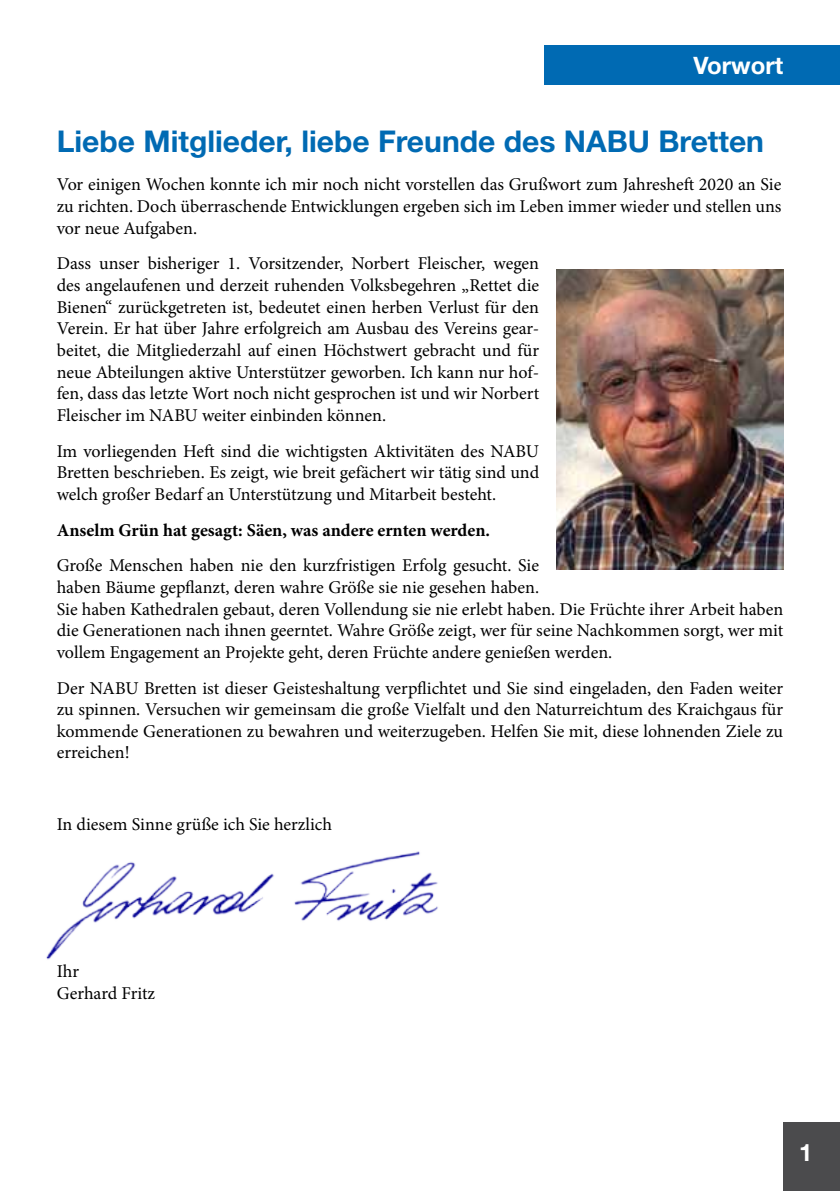
<style>
.page{position:relative;width:840px;height:1191px;background:#fff}
.page>*{position:absolute;margin:0;border:0;box-sizing:border-box;transform-origin:0 0}
.t1{font:700 30px "Helvetica Neue LT Std";color:#006ab3}
.t2{font:700 24px "Helvetica Neue LT Std";color:#fff}
.t3{font:18px/21.6px "Minion Pro";color:#000;text-align:justify}
.t4{font:700 18px "Minion Pro";color:#000}
</style>
<div class="page">
<div style="left:782px;top:1123px;width:57px;height:68px;background:#4b4b4d"></div>
<img style="left:46px;top:851px;width:392px;height:109px">
<div style="left:544px;top:45px;width:295px;height:40px;background:#006ab3"></div>
<img style="left:556px;top:269px;width:226px;height:301px">
<h2 class="t2" style="left:693px;top:50px;width:91px">Vorwort</h2>
<h1 class="t1" style="left:57px;top:123px;width:708px">Liebe Mitglieder, liebe Freunde des NABU Bretten</h1>
<p class="t3" style="left:57px;top:174px;width:725px">Vor einigen Wochen konnte ich mir noch nicht vorstellen das Grußwort zum Jahresheft 2020 an Sie zu richten. Doch überraschende Entwicklungen ergeben sich im Leben immer wieder und stellen uns vor neue Aufgaben.</p>
<p class="t3" style="left:57px;top:253px;width:483px">Dass unser bisheriger 1. Vorsitzender, Norbert Fleischer, wegen des angelaufenen und derzeit ruhenden Volksbegehren „Rettet die Bienen“ zurückgetreten ist, bedeutet einen herben Verlust für den Verein. Er hat über Jahre erfolgreich am Ausbau des Vereins gear&shy;beitet, die Mitgliederzahl auf einen Höchstwert gebracht und für neue Abteilungen aktive Unterstützer geworben. Ich kann nur hof&shy;fen, dass das letzte Wort noch nicht gesprochen ist und wir Norbert Fleischer im NABU weiter einbinden können.</p>
<p class="t3" style="left:57px;top:440px;width:483px">Im vorliegenden Heft sind die wichtigsten Aktivitäten des NABU Bretten beschrieben. Es zeigt, wie breit gefächert wir tätig sind und welch großer Bedarf an Unterstützung und Mitarbeit besteht.</p>
<p class="t4" style="left:57px;top:517px;width:434px">Anselm Grün hat gesagt: Säen, was andere ernten werden.</p>
<p class="t3" style="left:57px;top:555px;width:727px;text-align:left">Große Menschen haben nie den kurzfristigen Erfolg gesucht. Sie<br>haben Bäume gepflanzt, deren wahre Größe sie nie gesehen haben.<br>Sie haben Kathedralen gebaut, deren Vollendung sie nie erlebt haben. Die Früchte ihrer Arbeit haben die Generationen nach ihnen geerntet. Wahre Größe zeigt, wer für seine Nachkommen sorgt, wer mit vollem Engagement an Projekte geht, deren Früchte andere genießen werden.</p>
<p class="t3" style="left:57px;top:677px;width:727px">Der NABU Bretten ist dieser Geisteshaltung verpflichtet und Sie sind eingeladen, den Faden weiter zu spinnen. Versuchen wir gemeinsam die große Vielfalt und den Naturreichtum des Kraichgaus für kommende Generationen zu bewahren und weiterzugeben. Helfen Sie mit, diese lohnenden Ziele zu erreichen!</p>
<p class="t3" style="left:57px;top:813px;width:277px">In diesem Sinne grüße ich Sie herzlich</p>
<p class="t3" style="left:57px;top:960px;width:100px">Ihr<br>Gerhard Fritz</p>
<h2 class="t2" style="left:798px;top:1138px;width:15px">1</h2>
</div>
